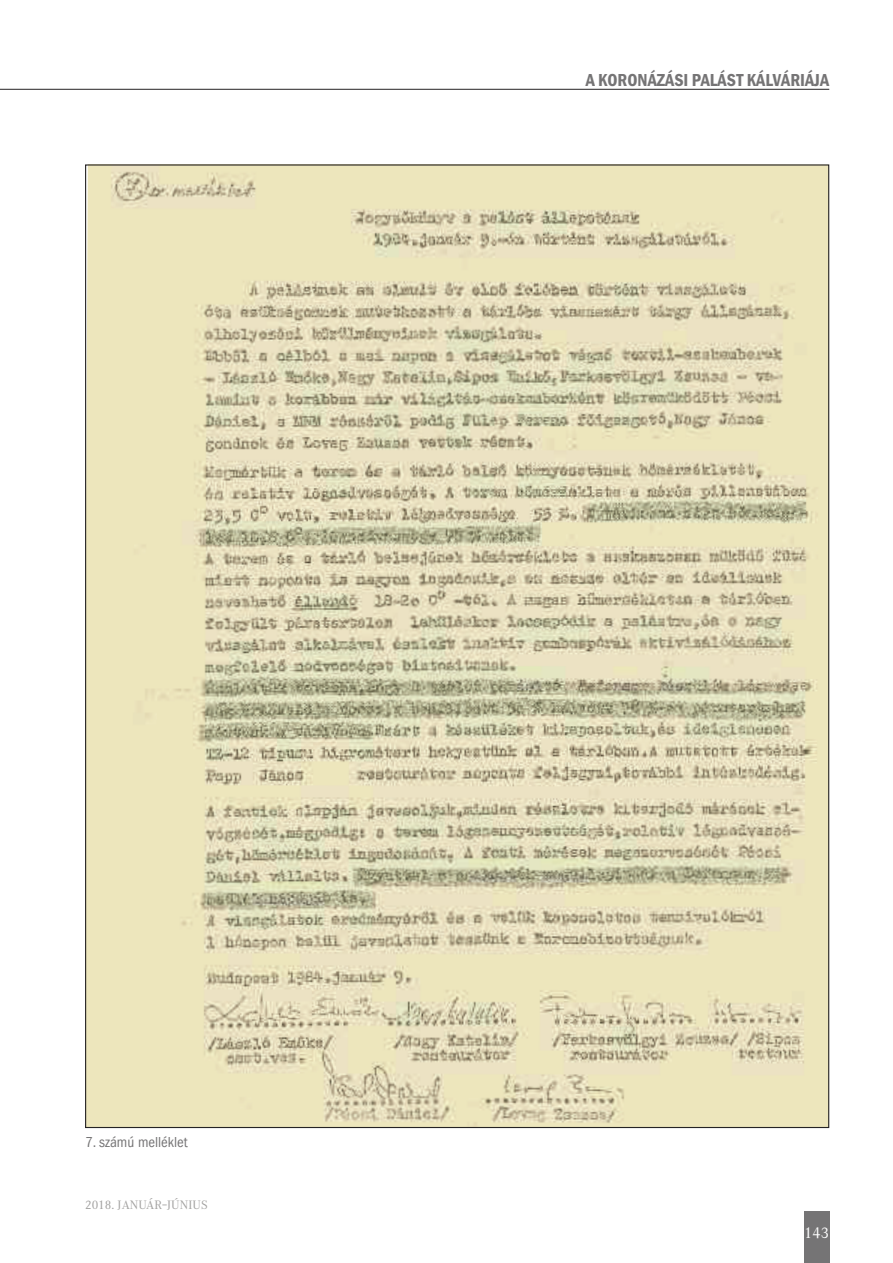
<style>
.page{position:relative;width:893px;height:1263px;background:#fff}
.page>*{position:absolute;margin:0;border:0;box-sizing:border-box;transform-origin:0 0}
.t1{font:600 condensed 18px "Franklin Gothic";color:#757475}
.t2{font:condensed 15px "ITC Franklin Gothic Std";color:#757475}
.t3{font:15px "Corporate A";color:#fff}
.t4{font:12px "Corporate A";letter-spacing:.01em;color:#a1a09f}
</style>
<div class="page">
<div style="left:804px;top:1212px;width:25px;height:51px;background:#757475"></div>
<hr style="left:0;top:89px;width:829px;height:1px;background:#252324">
<img style="left:87px;top:166px;width:740px;height:960px">
<p class="t1" style="left:586px;top:69px;width:245px">A KORONÁZÁSI PALÁST KÁLVÁRIÁJA</p>
<p class="t2" style="left:85px;top:1133px;width:104px">7. számú melléklet</p>
<p class="t4" style="left:85px;top:1198px;width:124px">2018. JANUÁR–JÚNIUS</p>
<p class="t3" style="left:804px;top:1225px;width:26px">143</p>
</div>
